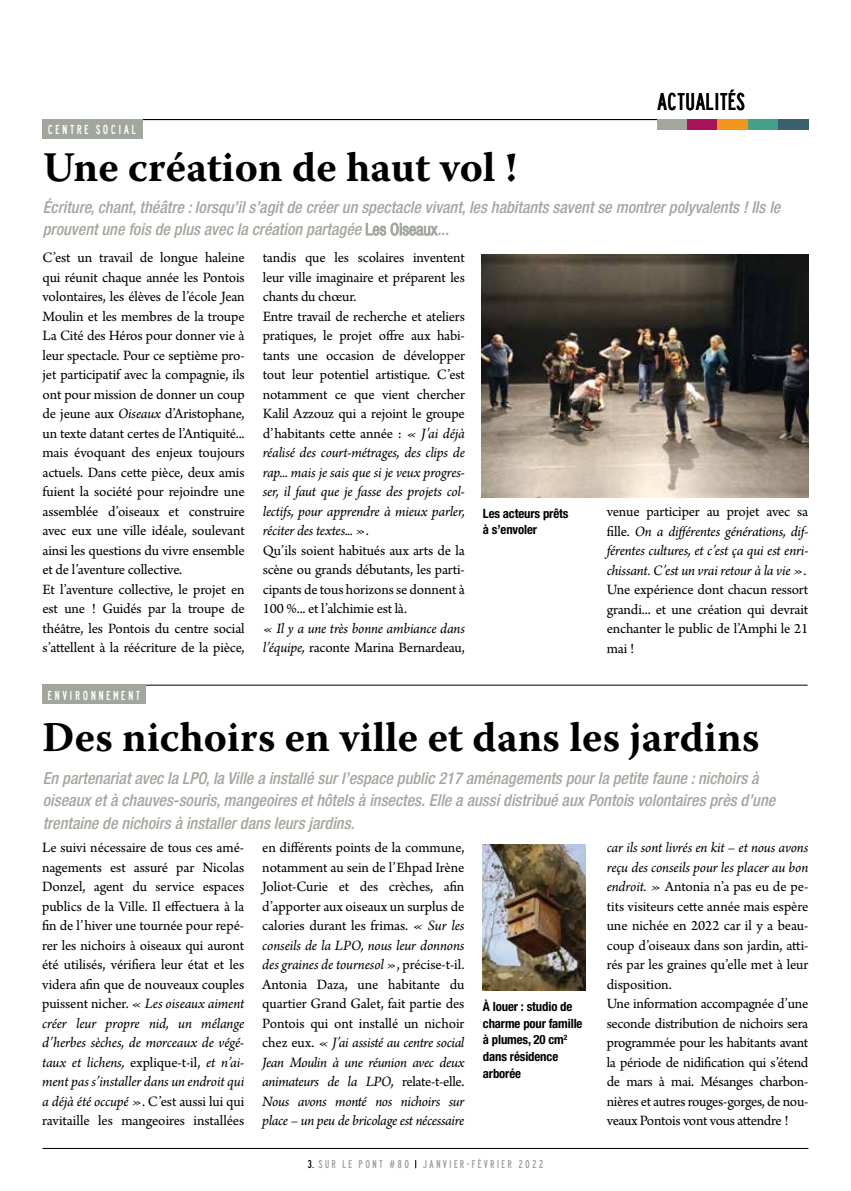
<style>
.page{position:relative;width:851px;height:1191px;background:#fff}
.page>*{position:absolute;margin:0;border:0;box-sizing:border-box;transform-origin:0 0}
.t1{font:700 42px "Warnock Pro";color:#000}
.t2{font:22.5px "lanea";color:#000}
.t3{font:italic 500 condensed 16.5px/22.5px "Helvetica Neue";color:#a2a79e}
.t4{font:15px/19.5px "Arno Pro";letter-spacing:-.01em;color:#000}
.t5{font:italic 15px/19.5px "Arno Pro";letter-spacing:-.015em;color:#000}
.t6{font:700 condensed 12.75px/16.6px "Helvetica Neue";letter-spacing:-.01em;color:#000}
.t7{font:12px "lanea";letter-spacing:.2em;color:#fff}
.t8{font:10.5px "lanea";letter-spacing:.2em;color:#9c9e9f}
.s1{font-weight:400;font-style:normal}
.s2{font-style:italic}
.s3{font-style:normal}
.s4{color:#000}
</style>
<div class="page">
<hr style="left:43px;top:1148px;width:765px;height:1px;background:#000">
<hr style="left:44px;top:119px;width:764px;height:1px;background:#000">
<div style="left:657px;top:119px;width:30px;height:10px;background:#a2a79e"></div>
<div style="left:687px;top:119px;width:30px;height:10px;background:#a81359"></div>
<div style="left:717px;top:119px;width:30px;height:10px;background:#f3951c"></div>
<div style="left:747px;top:119px;width:31px;height:10px;background:#42a289"></div>
<div style="left:778px;top:119px;width:30px;height:10px;background:#3a606e"></div>
<div style="left:42px;top:119px;width:101px;height:19px;background:#a2a79e"></div>
<img style="left:482px;top:254px;width:326px;height:243px">
<hr style="left:43px;top:685px;width:764px;height:1px;background:#000">
<div style="left:42px;top:684px;width:104px;height:20px;background:#a2a79e"></div>
<img style="left:482px;top:844px;width:103px;height:146px">
<p class="t7" style="left:48px;top:122px;width:90px">CENTRE SOCIAL</p>
<h2 class="t2" style="left:657px;top:88px;width:90px">ACTUALITÉS</h2>
<h1 class="t1" style="left:43px;top:142px;width:475px">Une création de haut vol !</h1>
<p class="t3" style="left:43px;top:195px;width:739px">Écriture, chant, théâtre : lorsqu’il s’agit de créer un spectacle vivant, les habitants savent se montrer polyvalents ! Ils le prouvent une fois de plus avec la création partagée <span class="s1">Les Oiseaux</span>...</p>
<p class="t4" style="left:43px;top:249px;width:204px">C’est un travail de longue haleine qui réunit chaque année les Pontois volontaires, les élèves de l’école Jean Moulin et les membres de la troupe La Cité des Héros pour donner vie à leur spectacle. Pour ce septième pro&shy;jet participatif avec la compagnie, ils ont pour mission de donner un coup de jeune aux <span class="s2">Oiseaux</span> d’Aristophane, un texte datant certes de l’Antiquité... mais évoquant des enjeux toujours actuels. Dans cette pièce, deux amis fuient la société pour rejoindre une assemblée d’oiseaux et construire avec eux une ville idéale, soulevant ainsi les questions du vivre ensemble et de l’aventure collective.<br>Et l’aventure collective, le projet en est une ! Guidés par la troupe de théâtre, les Pontois du centre social s’attellent à la réécriture de la pièce,</p>
<p class="t4" style="left:263px;top:249px;width:204px">tandis que les scolaires inventent leur ville imaginaire et préparent les chants du chœur.<br>Entre travail de recherche et ateliers pratiques, le projet offre aux habi&shy;tants une occasion de développer tout leur potentiel artistique. C’est notamment ce que vient chercher Kalil Azzouz qui a rejoint le groupe d’habitants cette année : <span class="s2">« J’ai déjà réalisé des court-métrages, des clips de rap... mais je sais que si je veux progres&shy;ser, il faut que je fasse des projets col&shy;lectifs, pour apprendre à mieux parler, réciter des textes... »</span>.<br>Qu’ils soient habitués aux arts de la scène ou grands débutants, les parti&shy;cipants de tous horizons se donnent à 100 %... et l’alchimie est là.</p>
<p class="t5" style="left:263px;top:619px;width:204px">« Il y a une très bonne ambiance dans l’équipe, <span class="s3">raconte Marina Bernardeau,</span></p>
<p class="t7" style="left:48px;top:688px;width:94px">ENVIRONNEMENT</p>
<p class="t6" style="left:483px;top:504px;width:87px">Les acteurs prêts à s’envoler</p>
<p class="t4" style="left:606px;top:503px;width:203px">venue participer au projet avec sa fille. <span class="s2">On a différentes générations, dif&shy;férentes cultures, et c’est ça qui est enri&shy;chissant. C’est un vrai retour à la vie »</span>.<br>Une expérience dont chacun ressort grandi... et une création qui devrait enchanter le public de l’Amphi le 21 mai !</p>
<h1 class="t1" style="left:42px;top:712px;width:718px">Des nichoirs en ville et dans les jardins</h1>
<p class="t3" style="left:43px;top:766px;width:734px">En partenariat avec la LPO, la Ville a installé sur l’espace public 217 aménagements pour la petite faune : nichoirs à oiseaux et à chauves-souris, mangeoires et hôtels à insectes. Elle a aussi distribué aux Pontois volontaires près d’une trentaine de nichoirs à installer dans leurs jardins.</p>
<p class="t4" style="left:606px;top:838px;width:203px"><span class="s2">car ils sont livrés en kit – et nous avons reçu des conseils pour les placer au bon endroit. »</span> Antonia n’a pas eu de pe&shy;tits visiteurs cette année mais espère une nichée en 2022 car il y a beau&shy;coup d’oiseaux dans son jardin, atti&shy;rés par les graines qu’elle met à leur disposition.<br>Une information accompagnée d’une seconde distribution de nichoirs sera programmée pour les habitants avant la période de nidification qui s’étend de mars à mai. Mésanges charbon&shy;nières et autres rouges-gorges, de nou&shy;veaux Pontois vont vous attendre !</p>
<p class="t4" style="left:42px;top:838px;width:204px;text-align:justify">Le suivi nécessaire de tous ces amé&shy;nagements est assuré par Nicolas Donzel, agent du service espaces publics de la Ville. Il effectuera à la fin de l’hiver une tournée pour repé&shy;rer les nichoirs à oiseaux qui auront été utilisés, vérifiera leur état et les videra afin que de nouveaux couples puissent nicher. <span class="s2">« Les oiseaux aiment créer leur propre nid, un mélange d’herbes sèches, de morceaux de végé&shy;taux et lichens,</span> explique-t-il, <span class="s2">et n’ai&shy;ment pas s’installer dans un endroit qui a déjà été occupé »</span>. C’est aussi lui qui ravitaille les mangeoires installées</p>
<p class="t4" style="left:262px;top:838px;width:204px;text-align:justify">en différents points de la commune, notamment au sein de l’Ehpad Irène Joliot-Curie et des crèches, afin d’apporter aux oiseaux un surplus de calories durant les frimas. <span class="s2">« Sur les conseils de la LPO, nous leur donnons des graines de tournesol »</span>, précise-t-il.<br>Antonia Daza, une habitante du quartier Grand Galet, fait partie des Pontois qui ont installé un nichoir chez eux. <span class="s2">« J’ai assisté au centre social Jean Moulin à une réunion avec deux animateurs de la LPO,</span> relate-t-elle.<br><span class="s2">Nous avons monté nos nichoirs sur place – un peu de bricolage est nécessaire</span></p>
<p class="t6" style="left:483px;top:998px;width:101px">À louer : studio de charme pour famille à plumes, 20 cm<sup>2 </sup>dans résidence arborée</p>
<p class="t8" style="left:307px;top:1157px;width:103px"><span class="s4">3.</span> SUR LE PONT #80</p>
<p class="t8" style="left:422px;top:1157px;width:123px">JANVIER-FÉVRIER 2022</p>
</div>
